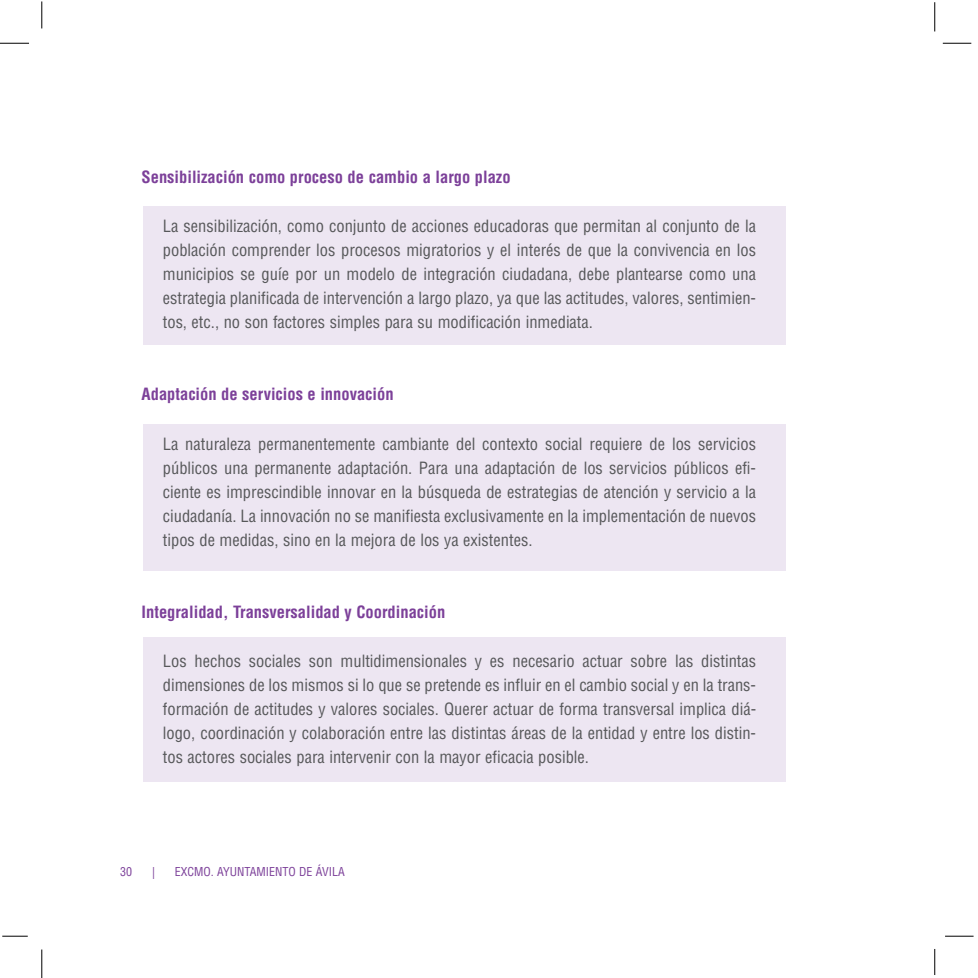
<style>
.page{position:relative;width:978px;height:978px;background:#fff}
.page>*{position:absolute;margin:0;border:0;box-sizing:border-box;transform-origin:0 0}
.t1{font:condensed 16.5px/24px "Helvetica LT Std";color:#57585a;text-align:justify}
.t2{font:700 condensed 16.5px "Helvetica LT Std";color:#7c4099}
.t3{font:condensed 12px "Helvetica LT Std";color:#7c4099}
</style>
<div class="page">
<div style="left:143px;top:637px;width:643px;height:145px;background:#ede6f2"></div>
<div style="left:143px;top:424px;width:643px;height:146px;background:#ede6f2"></div>
<div style="left:143px;top:207px;width:643px;height:138px;background:#ede6f2"></div>
<svg style="left:0;top:43px;width:29px;height:1px"></svg>
<svg style="left:42px;top:1px;width:1px;height:27px"></svg>
<svg style="left:934px;top:2px;width:1px;height:29px"></svg>
<svg style="left:943px;top:43px;width:28px;height:1px"></svg>
<svg style="left:945px;top:936px;width:29px;height:1px"></svg>
<svg style="left:934px;top:949px;width:1px;height:26px"></svg>
<svg style="left:42px;top:949px;width:1px;height:29px"></svg>
<svg style="left:2px;top:936px;width:26px;height:1px"></svg>
<p class="t2" style="left:142px;top:170px;width:371px">Sensibilización como proceso de cambio a largo plazo</p>
<p class="t1" style="left:163px;top:215px;width:595px">La sensibilización, como conjunto de acciones educadoras que permitan al conjunto de la población comprender los procesos migratorios y el interés de que la convivencia en los municipios se guíe por un modelo de integración ciudadana, debe plantearse como una estrategia planificada de intervención a largo plazo, ya que las actitudes, valores, sentimien&shy;tos, etc., no son factores simples para su modificación inmediata.</p>
<p class="t2" style="left:142px;top:387px;width:254px">Adaptación de servicios e innovación</p>
<p class="t1" style="left:163px;top:433px;width:595px">La naturaleza permanentemente cambiante del contexto social requiere de los servicios públicos una permanente adaptación. Para una adaptación de los servicios públicos efi&shy;ciente es imprescindible innovar en la búsqueda de estrategias de atención y servicio a la ciudadanía. La innovación no se manifiesta exclusivamente en la implementación de nuevos tipos de medidas, sino en la mejora de los ya existentes.</p>
<p class="t2" style="left:142px;top:605px;width:305px">Integralidad, Transversalidad y Coordinación</p>
<p class="t1" style="left:163px;top:650px;width:595px">Los hechos sociales son multidimensionales y es necesario actuar sobre las distintas dimensiones de los mismos si lo que se pretende es influir en el cambio social y en la trans&shy;formación de actitudes y valores sociales. Querer actuar de forma transversal implica diá&shy;logo, coordinación y colaboración entre las distintas áreas de la entidad y entre los distin&shy;tos actores sociales para intervenir con la mayor eficacia posible.</p>
<p class="t3" style="left:120px;top:867px;width:13px">30</p>
<p class="t3" style="left:152px;top:867px;width:4px">|</p>
<p class="t3" style="left:175px;top:867px;width:171px">EXCMO. AYUNTAMIENTO DE ÁVILA</p>
</div>
